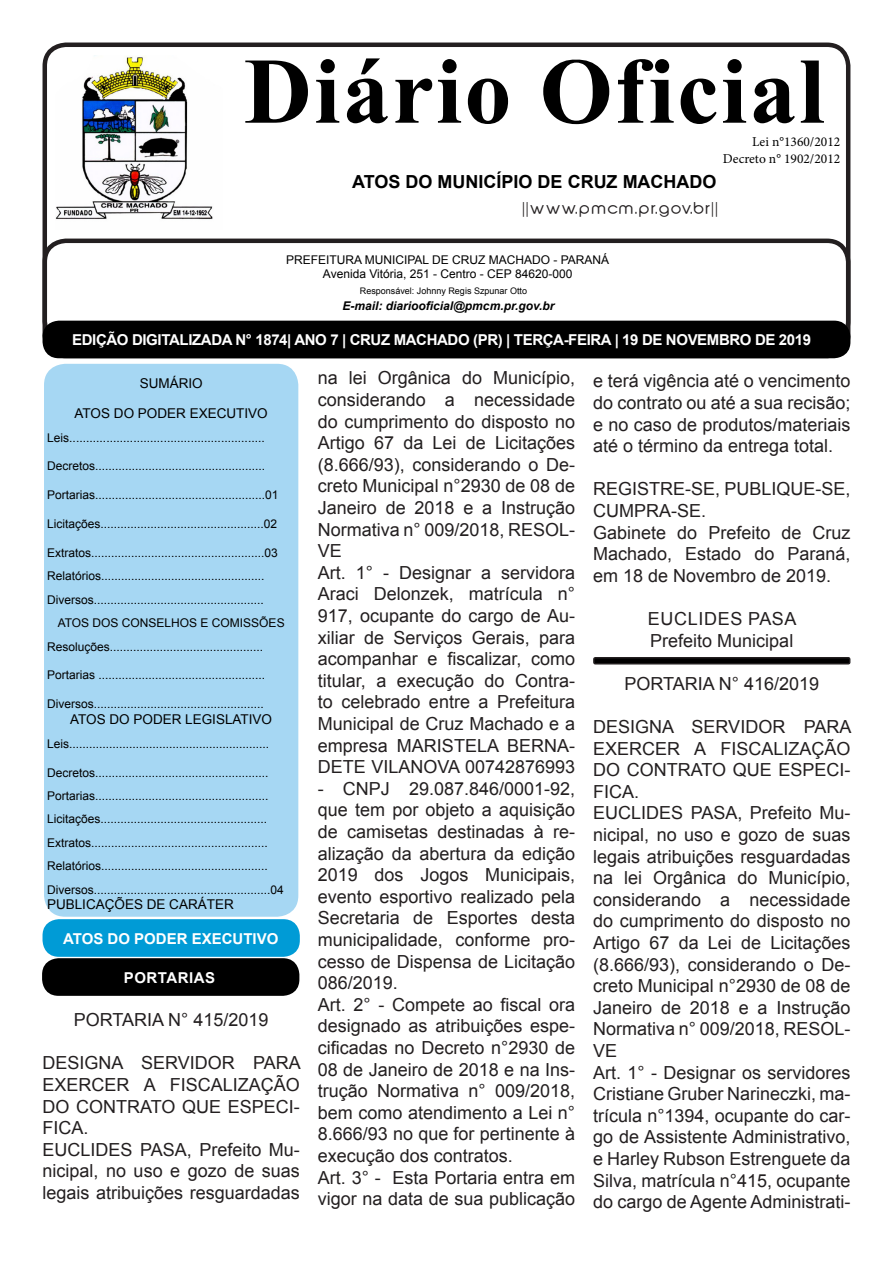
<style>
.page{position:relative;width:893px;height:1263px;background:#fff}
.page>*{position:absolute;margin:0;border:0;box-sizing:border-box;transform-origin:0 0}
.t1{font:700 93.9px "Times New Roman";letter-spacing:.025em;color:#000}
.t2{font:18px/21.6px "Arial";color:#231f20;text-align:justify}
.t3{font:700 18px "Arial";color:#000}
.t4{font:18px "Arial";letter-spacing:.035em;color:#231f20}
.t5{font:700 15px "Arial";letter-spacing:-.025em;color:#fff}
.t6{font:15px "Abeatby Kai";letter-spacing:.1em;color:#231f20;scale:1.06 1}
.t7{font:700 15px "Arial";color:#fff}
.t8{font:700 15px "Arial";letter-spacing:.035em;color:#fff}
.t9{font:13.5px "Arial";color:#000}
.t10{font:13.5px "Minion Pro";color:#000}
.t11{font:12px "Arial";color:#000}
.t12{font:italic 700 12px "Arial";color:#000}
.t13{font:9px "Arial";color:#000}
</style>
<div class="page">
<div style="left:43px;top:43px;width:807px;height:301px;border:4px solid #231f20;border-radius:21px"></div>
<div style="left:43px;top:239px;width:807px;height:119px;border:4px solid #231f20;border-radius:21px"></div>
<div style="left:44px;top:364px;width:254px;height:553px;background:#a6d7f3;border-radius:21px"></div>
<div style="left:43px;top:321px;width:807px;height:37px;background:#000;border-radius:16px"></div>
<img style="left:55px;top:55px;width:158px;height:165px">
<div style="left:43px;top:919px;width:257px;height:38px;background:#009bd6;border-radius:16px"></div>
<div style="left:42px;top:958px;width:257px;height:38px;background:#000;border-radius:16px"></div>
<div style="left:594px;top:658px;width:256px;height:6px;background:#000;border-radius:2px"></div>
<div style="left:593px;top:657px;width:257px;height:7px;border:2px solid #231f20;border-radius:2px"></div>
<p class="t1" style="left:244px;top:24px;width:582px">Diário Oficial</p>
<p class="t10" style="left:752px;top:133px;width:90px">Lei n°1360/2012</p>
<p class="t10" style="left:723px;top:149px;width:119px">Decreto n° 1902/2012</p>
<p class="t3" style="left:352px;top:169px;width:366px">ATOS DO MUNICÍPIO DE CRUZ MACHADO</p>
<p class="t6" style="left:523px;top:202px;width:186px">||www.pmcm.pr.gov.br||</p>
<p class="t11" style="left:286px;top:251px;width:325px">PREFEITURA MUNICIPAL DE CRUZ MACHADO - PARANÁ</p>
<p class="t11" style="left:323px;top:266px;width:251px">Avenida Vitória, 251 - Centro - CEP 84620-000</p>
<p class="t12" style="left:343px;top:298px;width:213px">E-mail: diariooficial@pmcm.pr.gov.br</p>
<p class="t5" style="left:72px;top:329px;width:740px">EDIÇÃO DIGITALIZADA N° 1874| ANO 7 | CRUZ MACHADO (PR) | TERÇA-FEIRA | 19 DE NOVEMBRO DE 2019</p>
<p class="t9" style="left:140px;top:374px;width:65px">SUMÁRIO</p>
<p class="t9" style="left:75px;top:404px;width:195px">ATOS DO PODER EXECUTIVO</p>
<p class="t11" style="left:47px;top:429px;width:219px">Leis..........................................................</p>
<p class="t11" style="left:47px;top:458px;width:220px">Decretos...................................................</p>
<p class="t11" style="left:47px;top:487px;width:233px">Portarias...................................................01</p>
<p class="t11" style="left:47px;top:516px;width:232px">Licitações.................................................02</p>
<p class="t11" style="left:47px;top:544px;width:232px">Extratos....................................................03</p>
<p class="t11" style="left:47px;top:568px;width:219px">Relatórios.................................................</p>
<p class="t11" style="left:47px;top:591px;width:218px">Diversos...................................................</p>
<p class="t11" style="left:58px;top:615px;width:228px">ATOS DOS CONSELHOS E COMISSÕES</p>
<p class="t11" style="left:47px;top:638px;width:218px">Resoluções..............................................</p>
<p class="t11" style="left:47px;top:667px;width:220px">Portarias ..................................................</p>
<p class="t11" style="left:47px;top:696px;width:218px">Diversos...................................................</p>
<p class="t9" style="left:70px;top:710px;width:203px">ATOS DO PODER LEGISLATIVO</p>
<p class="t11" style="left:47px;top:735px;width:224px">Leis............................................................</p>
<p class="t11" style="left:47px;top:764px;width:223px">Decretos....................................................</p>
<p class="t11" style="left:47px;top:787px;width:223px">Portarias....................................................</p>
<p class="t11" style="left:47px;top:811px;width:222px">Licitações..................................................</p>
<p class="t11" style="left:47px;top:834px;width:222px">Extratos.....................................................</p>
<p class="t11" style="left:47px;top:858px;width:222px">Relatórios..................................................</p>
<p class="t11" style="left:47px;top:881px;width:238px">Diversos.....................................................04</p>
<p class="t9" style="left:47px;top:894px;width:188px">PUBLICAÇÕES DE CARÁTER</p>
<p class="t13" style="left:360px;top:284px;width:169px">Responsável: Johnny Regis Szpunar Otto</p>
<p class="t2" style="left:318px;top:367px;width:259px">na lei Orgânica do Município, considerando a necessidade do cumprimento do disposto no Artigo 67 da Lei de Licitações (8.666/93), considerando o De&shy;creto Municipal n°2930 de 08 de Janeiro de 2018 e a Instrução Normativa n° 009/2018, RESOL-VE</p>
<p class="t2" style="left:318px;top:561px;width:259px">Art. 1° - Designar a servidora Araci Delonzek, matrícula n° 917, ocupante do cargo de Au&shy;xiliar de Serviços Gerais, para acompanhar e fiscalizar, como titular, a execução do Contra&shy;to celebrado entre a Prefeitura Municipal de Cruz Machado e a empresa MARISTELA BERNA-DETE VILANOVA 00742876993</p>
<p class="t2" style="left:318px;top:777px;width:259px">- CNPJ 29.087.846/0001-92, que tem por objeto a aquisição de camisetas destinadas à re&shy;alização da abertura da edição 2019 dos Jogos Municipais, evento esportivo realizado pela Secretaria de Esportes desta municipalidade, conforme pro&shy;cesso de Dispensa de Licitação 086/2019.</p>
<p class="t2" style="left:318px;top:993px;width:259px">Art. 2° - Compete ao fiscal ora designado as atribuições espe&shy;cificadas no Decreto n°2930 de 08 de Janeiro de 2018 e na Ins&shy;trução Normativa n° 009/2018, bem como atendimento a Lei n° 8.666/93 no que for pertinente à execução dos contratos.</p>
<p class="t2" style="left:318px;top:1166px;width:259px">Art. 3° - Esta Portaria entra em vigor na data de sua publicação</p>
<p class="t2" style="left:593px;top:370px;width:259px">e terá vigência até o vencimento do contrato ou até a sua recisão; e no caso de produtos/materiais até o término da entrega total.</p>
<p class="t2" style="left:593px;top:478px;width:259px">REGISTRE-SE, PUBLIQUE-SE,<br>CUMPRA-SE.</p>
<p class="t2" style="left:593px;top:521px;width:259px">Gabinete do Prefeito de Cruz Machado, Estado do Paraná, em 18 de Novembro de 2019.</p>
<p class="t4" style="left:648px;top:606px;width:150px">EUCLIDES PASA</p>
<p class="t2" style="left:650px;top:629px;width:145px">Prefeito Municipal</p>
<p class="t2" style="left:624px;top:672px;width:196px">PORTARIA N° 416/2019</p>
<p class="t2" style="left:593px;top:716px;width:260px">DESIGNA SERVIDOR PARA EXERCER A FISCALIZAÇÃO DO CONTRATO QUE ESPECI-FICA.</p>
<p class="t2" style="left:593px;top:802px;width:259px">EUCLIDES PASA, Prefeito Mu&shy;nicipal, no uso e gozo de suas legais atribuições resguardadas na lei Orgânica do Município, considerando a necessidade do cumprimento do disposto no Artigo 67 da Lei de Licitações (8.666/93), considerando o De&shy;creto Municipal n°2930 de 08 de Janeiro de 2018 e a Instrução Normativa n° 009/2018, RESOL-VE</p>
<p class="t2" style="left:593px;top:1061px;width:259px">Art. 1° - Designar os servidores Cristiane Gruber Narineczki, ma&shy;trícula n°1394, ocupante do car&shy;go de Assistente Administrativo, e Harley Rubson Estrenguete da Silva, matrícula n°415, ocupante do cargo de Agente Administrati-</p>
<p class="t7" style="left:63px;top:928px;width:217px">ATOS DO PODER EXECUTIVO</p>
<p class="t8" style="left:124px;top:967px;width:93px">PORTARIAS</p>
<p class="t2" style="left:74px;top:1009px;width:196px">PORTARIA N° 415/2019</p>
<p class="t2" style="left:43px;top:1052px;width:260px">DESIGNA SERVIDOR PARA EXERCER A FISCALIZAÇÃO DO CONTRATO QUE ESPECI-FICA.</p>
<p class="t2" style="left:43px;top:1138px;width:259px">EUCLIDES PASA, Prefeito Mu&shy;nicipal, no uso e gozo de suas legais atribuições resguardadas</p>
</div>
